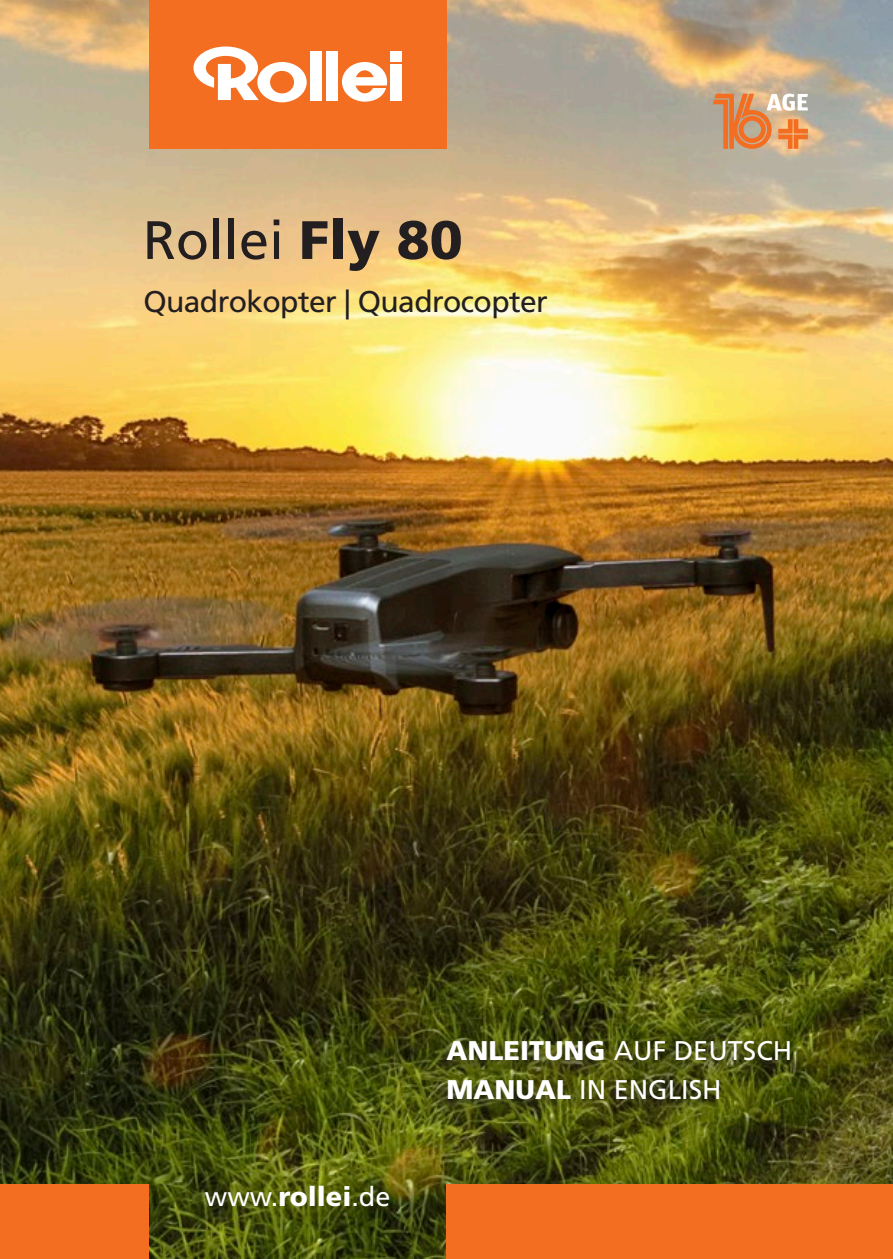
<style>
.page{position:relative;width:893px;height:1259px;background:#fff}
.page>*{position:absolute;margin:0;border:0;box-sizing:border-box;transform-origin:0 0}
.t1{font:54px "Frutiger LT";color:#231f20}
._020_bold{font:30px "Frutiger LT";letter-spacing:-.02em;color:#231f20}
.t2{font:27px "Frutiger LT";color:#fff}
.s1{font-weight:900}
</style>
<div class="page">
<img style="left:0;top:0;width:893px;height:1259px">
<div style="left:0;top:1184px;width:149px;height:75px;background:#f36e21"></div>
<div style="left:446px;top:1184px;width:447px;height:75px;background:#f36e21"></div>
<div style="left:149px;top:0;width:297px;height:149px;background:#f36e21"></div>
<svg style="left:342px;top:62px;width:45px;height:40px"></svg>
<div style="left:310px;top:51px;width:12px;height:49px;background:#fff"></div>
<div style="left:326px;top:51px;width:12px;height:49px;background:#fff"></div>
<div style="left:390px;top:51px;width:12px;height:11px;background:#fff"></div>
<div style="left:390px;top:64px;width:12px;height:36px;background:#fff"></div>
<svg style="left:193px;top:46px;width:114px;height:56px"></svg>
<div style="left:430px;top:1035px;width:365px;height:82px;background:#231f20;opacity:.6"></div>
<svg style="left:713px;top:94px;width:95px;height:55px;background:#dd9d6f"></svg>
<p class="t1" style="left:143px;top:208px;width:321px">Rollei <span class="s1">Fly 80</span></p>
<p class="_020_bold" style="left:143px;top:284px;width:406px">Quadrokopter | Quadrocopter</p>
<p class="t2" style="left:205px;top:1180px;width:187px">www.<span class="s1">rollei</span>.de</p>
<p class="t2" style="left:446px;top:1035px;width:347px"><span class="s1">ANLEITUNG</span> AUF DEUTSCH</p>
<p class="t2" style="left:446px;top:1074px;width:277px"><span class="s1">MANUAL</span> IN ENGLISH</p>
</div>
